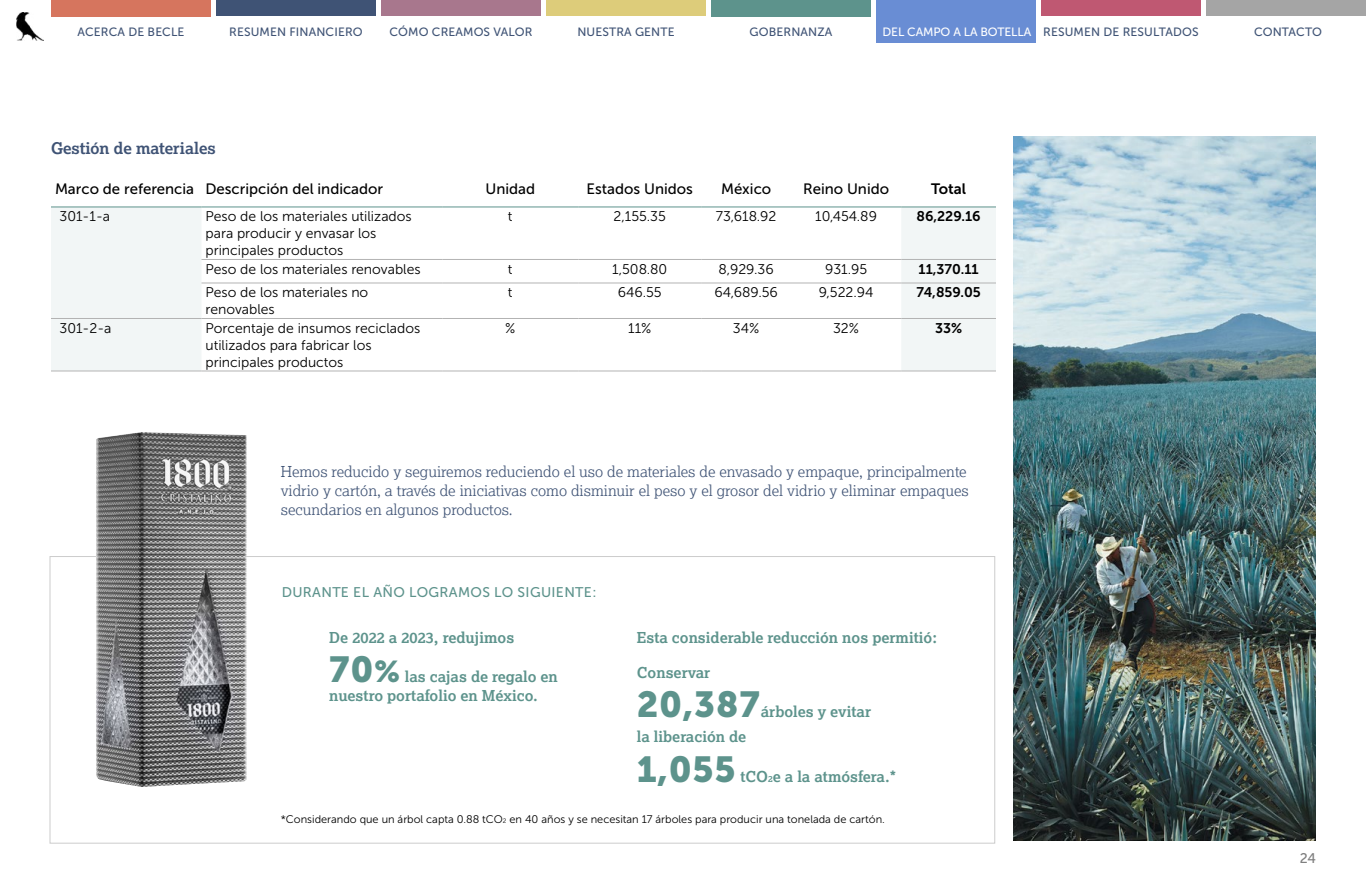
<style>
.page{position:relative;width:1366px;height:890px;background:#fff}
.page>*{position:absolute;margin:0;border:0;box-sizing:border-box;transform-origin:0 0}
.t1{font:36px "Museo Sans 900";letter-spacing:.025em;color:#5d938c}
.t2{font:600 16px "Lexia";color:#3f5375}
.t3{font:300 15px/19px "Lexia";color:#3f5375}
.t4{font:700 15px/19px "Lexia";color:#5d938c}
.t5{font:15px "Museo Sans 500";color:#000}
.t6{font:15px "Museo Sans 700";color:#000}
.t7{font:14px/17px "Museo Sans 300";color:#000}
.t8{font:14px "Museo Sans 500";letter-spacing:.025em;color:#5d938c}
.t9{font:14px "Museo Sans 700";color:#000}
.t10{font:14px "Museo Sans 500";color:#808080}
.t11{font:12px "Museo Sans 500";letter-spacing:.01em;color:#3f5375}
.t12{font:11px "Museo Sans 300";color:#000}
.s1{color:#fff}
.s2{font-family:"Museo Sans 900";font-weight:400;font-size:36px}
.s3{font-family:"Museo Sans 900";font-weight:400;font-size:30px}
.s4{font-size:8.7px}
.s5{font-size:6.4px}
</style>
<div class="page">
<img style="left:1013px;top:136px;width:303px;height:705px">
<img style="left:96px;top:432px;width:151px;height:355px">
<div style="left:51px;top:0;width:160px;height:16px;background:#d6755e"></div>
<div style="left:216px;top:0;width:160px;height:16px;background:#3f5375"></div>
<div style="left:381px;top:0;width:160px;height:16px;background:#a8778d"></div>
<div style="left:546px;top:0;width:160px;height:16px;background:#ddcc7a"></div>
<div style="left:711px;top:0;width:160px;height:16px;background:#5d938c"></div>
<div style="left:876px;top:0;width:160px;height:43px;background:#698dd4"></div>
<div style="left:1041px;top:0;width:160px;height:16px;background:#bf5872"></div>
<div style="left:1206px;top:0;width:160px;height:16px;background:#a5a5a5"></div>
<img style="left:16px;top:13px;width:28px;height:28px">
<svg style="left:51px;top:208px;width:945px;height:163px"></svg>
<hr style="left:202px;top:259px;width:240px;height:1px;background:#b3b3b3">
<hr style="left:442px;top:259px;width:136px;height:1px;background:#b3b3b3">
<hr style="left:701px;top:259px;width:90px;height:1px;background:#b3b3b3">
<hr style="left:791px;top:259px;width:110px;height:1px;background:#b3b3b3">
<hr style="left:578px;top:259px;width:123px;height:1px;background:#b3b3b3">
<hr style="left:901px;top:259px;width:95px;height:1px;background:#b3b3b3">
<hr style="left:202px;top:283px;width:240px;height:1px;background:#b3b3b3">
<hr style="left:442px;top:283px;width:136px;height:1px;background:#b3b3b3">
<hr style="left:701px;top:283px;width:90px;height:1px;background:#b3b3b3">
<hr style="left:791px;top:283px;width:110px;height:1px;background:#b3b3b3">
<hr style="left:578px;top:283px;width:123px;height:1px;background:#b3b3b3">
<hr style="left:901px;top:283px;width:95px;height:1px;background:#b3b3b3">
<hr style="left:51px;top:318px;width:151px;height:1px;background:#b3b3b3">
<hr style="left:202px;top:318px;width:240px;height:1px;background:#b3b3b3">
<hr style="left:791px;top:318px;width:110px;height:1px;background:#b3b3b3">
<hr style="left:578px;top:318px;width:123px;height:1px;background:#b3b3b3">
<hr style="left:901px;top:318px;width:95px;height:1px;background:#b3b3b3">
<hr style="left:442px;top:318px;width:136px;height:1px;background:#b3b3b3">
<hr style="left:701px;top:318px;width:90px;height:1px;background:#b3b3b3">
<hr style="left:51px;top:371px;width:151px;height:1px;background:#b3b3b3">
<hr style="left:202px;top:371px;width:240px;height:1px;background:#b3b3b3">
<hr style="left:442px;top:371px;width:136px;height:1px;background:#b3b3b3">
<hr style="left:701px;top:371px;width:90px;height:1px;background:#b3b3b3">
<hr style="left:791px;top:371px;width:110px;height:1px;background:#b3b3b3">
<hr style="left:578px;top:371px;width:123px;height:1px;background:#b3b3b3">
<hr style="left:901px;top:371px;width:95px;height:1px;background:#b3b3b3">
<hr style="left:51px;top:207px;width:151px;height:1px;background:#5d938c">
<hr style="left:202px;top:207px;width:240px;height:1px;background:#5d938c">
<hr style="left:442px;top:207px;width:136px;height:1px;background:#5d938c">
<hr style="left:578px;top:207px;width:123px;height:1px;background:#5d938c">
<hr style="left:701px;top:207px;width:90px;height:1px;background:#5d938c">
<hr style="left:791px;top:207px;width:110px;height:1px;background:#5d938c">
<hr style="left:901px;top:207px;width:95px;height:1px;background:#5d938c">
<p class="t11" style="left:78px;top:25px;width:108px">ACERCA DE BECLE</p>
<p class="t11" style="left:229px;top:25px;width:135px">RESUMEN FINANCIERO</p>
<p class="t11" style="left:390px;top:25px;width:144px">CÓMO CREAMOS VALOR</p>
<p class="t11" style="left:577px;top:25px;width:99px">NUESTRA GENTE</p>
<p class="t11" style="left:750px;top:25px;width:84px">GOBERNANZA</p>
<p class="t11" style="left:883px;top:25px;width:318px"><span class="s1">DEL CAMPO A LA BOTELLA</span> RESUMEN DE RESULTADOS</p>
<p class="t11" style="left:1254px;top:25px;width:69px">CONTACTO</p>
<p class="t2" style="left:51px;top:138px;width:166px">Gestión de materiales</p>
<p class="t5" style="left:55px;top:181px;width:330px">Marco de referencia Descripción del indicador</p>
<p class="t5" style="left:485px;top:181px;width:51px">Unidad</p>
<p class="t5" style="left:587px;top:181px;width:108px">Estados Unidos</p>
<p class="t5" style="left:721px;top:181px;width:52px">México</p>
<p class="t5" style="left:803px;top:181px;width:87px">Reino Unido</p>
<p class="t6" style="left:931px;top:180px;width:37px">Total</p>
<p class="t7" style="left:60px;top:208px;width:52px">301-1-a</p>
<p class="t7" style="left:205px;top:208px;width:208px">Peso de los materiales utilizados para producir y envasar los principales productos</p>
<p class="t7" style="left:508px;top:208px;width:6px">t</p>
<p class="t7" style="left:614px;top:208px;width:54px">2,155.35</p>
<p class="t7" style="left:716px;top:208px;width:62px">73,618.92</p>
<p class="t7" style="left:815px;top:208px;width:63px">10,454.89</p>
<p class="t9" style="left:917px;top:209px;width:66px">86,229.16</p>
<p class="t7" style="left:205px;top:261px;width:217px">Peso de los materiales renovables</p>
<p class="t7" style="left:508px;top:261px;width:6px">t</p>
<p class="t7" style="left:612px;top:261px;width:57px">1,508.80</p>
<p class="t7" style="left:719px;top:261px;width:57px">8,929.36</p>
<p class="t7" style="left:825px;top:261px;width:44px">931.95</p>
<p class="t9" style="left:919px;top:261px;width:62px">11,370.11</p>
<p class="t7" style="left:205px;top:284px;width:164px">Peso de los materiales no renovables</p>
<p class="t7" style="left:508px;top:284px;width:6px">t</p>
<p class="t7" style="left:618px;top:284px;width:45px">646.55</p>
<p class="t7" style="left:714px;top:284px;width:65px">64,689.56</p>
<p class="t7" style="left:819px;top:284px;width:56px">9,522.94</p>
<p class="t9" style="left:916px;top:285px;width:66px">74,859.05</p>
<p class="t7" style="left:60px;top:320px;width:53px">301-2-a</p>
<p class="t7" style="left:205px;top:320px;width:216px">Porcentaje de insumos reciclados utilizados para fabricar los principales productos</p>
<p class="t7" style="left:505px;top:320px;width:12px">%</p>
<p class="t7" style="left:628px;top:320px;width:25px">11%</p>
<p class="t7" style="left:733px;top:320px;width:28px">34%</p>
<p class="t7" style="left:833px;top:320px;width:27px">32%</p>
<p class="t9" style="left:935px;top:320px;width:29px">33%</p>
<p class="t3" style="left:281px;top:462px;width:690px">Hemos reducido y seguiremos reduciendo el uso de materiales de envasado y empaque, principalmente vidrio y cartón, a través de iniciativas como disminuir el peso y el grosor del vidrio y eliminar empaques secundarios en algunos productos.</p>
<p class="t8" style="left:282px;top:584px;width:316px">DURANTE EL AÑO LOGRAMOS LO SIGUIENTE:</p>
<p class="t4" style="left:329px;top:628px;width:187px">De 2022 a 2023, redujimos</p>
<p class="t4" style="left:329px;top:667px;width:230px"><span class="s2">70</span><span class="s3">%</span> las cajas de regalo en nuestro portafolio en México.</p>
<p class="t4" style="left:637px;top:628px;width:302px">Esta considerable reducción nos permitió:</p>
<p class="t4" style="left:637px;top:663px;width:75px">Conservar</p>
<h1 class="t1" style="left:637px;top:684px;width:125px">20,387</h1>
<p class="t4" style="left:761px;top:702px;width:112px">árboles y evitar</p>
<p class="t4" style="left:637px;top:727px;width:111px">la liberación de</p>
<h1 class="t1" style="left:637px;top:749px;width:100px">1,055</h1>
<p class="t4" style="left:741px;top:766px;width:157px">tCO<span class="s4">2</span>e a la atmósfera.*</p>
<p class="t12" style="left:281px;top:813px;width:606px">*Considerando que un árbol capta 0.88 tCO<span class="s5">2</span> en 40 años y se necesitan 17 árboles para producir una tonelada de cartón.</p>
<p class="t10" style="left:1300px;top:851px;width:18px">24</p>
</div>
